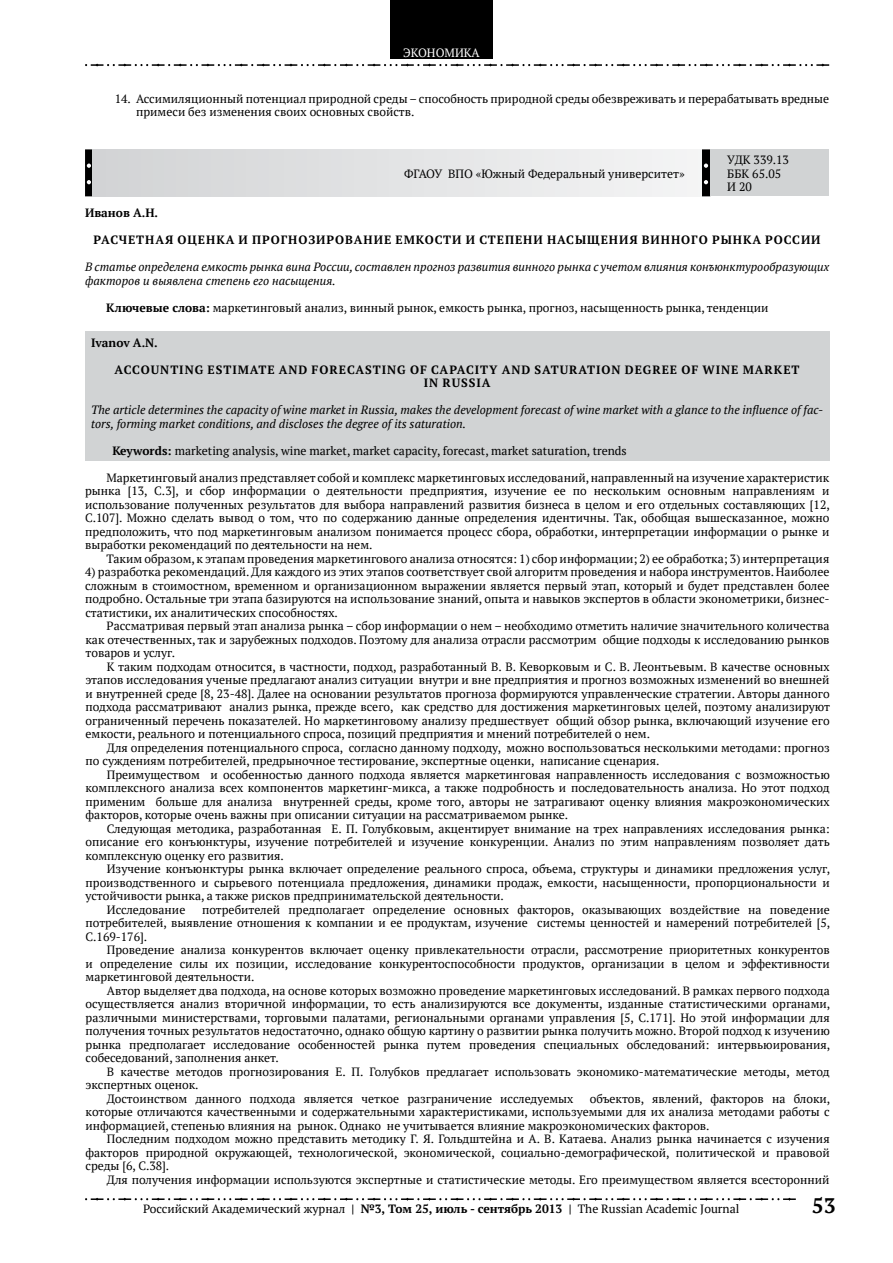
<style>
.page{position:relative;width:893px;height:1263px;background:#fff}
.page>*{position:absolute;margin:0;border:0;box-sizing:border-box;transform-origin:0 0}
.t1{font:700 21px "PT Serif";color:#000}
.t2{font:12px/13.5px "PT Serif";color:#000;text-align:justify}
.t3{font:italic 12px/13.5px "PT Serif";color:#000}
.t4{font:700 12px/13.5px "PT Serif";letter-spacing:.08em;color:#000;text-align:center}
.t5{font:12px "PT Serif";color:#fff}
.s1{font-weight:700}
</style>
<div class="page">
<svg style="left:85px;top:1198px;width:711px;height:3px"></svg>
<svg style="left:85px;top:64px;width:744px;height:3px"></svg>
<div style="left:390px;top:0;width:102px;height:58px;background:#000"></div>
<div style="left:710px;top:149px;width:119px;height:47px;background:#d1d3d4"></div>
<svg style="left:85px;top:149px;width:625px;height:47px"></svg>
<div style="left:85px;top:331px;width:744px;height:130px;background:#d1d3d4"></div>
<p class="t5" style="left:403px;top:45px;width:78px">ЭКОНОМИКА</p>
<p class="t2" style="left:136px;top:92px;width:695px;text-indent:-21px">14. Ассимиляционный потенциал природной среды –способность природной среды обезвреживать и перерабатывать вредные примеси без изменения своих основных свойств.</p>
<p class="t2" style="left:404px;top:166px;width:282px">ФГАОУ ВПО «Южный Федеральный университет»</p>
<p class="t2" style="left:727px;top:153px;width:63px;text-align:left">УДК 339.13<br>ББК 65.05<br>И 20</p>
<p class="t4" style="left:85px;top:206px;width:75px">ИВАНОВ А.Н.</p>
<p class="t4" style="left:94px;top:233px;width:728px">РАСЧЕТНАЯ ОЦЕНКА И ПРОГНОЗИРОВАНИЕ ЕМКОСТИ И СТЕПЕНИ НАСЫЩЕНИЯ ВИННОГО РЫНКА РОССИИ</p>
<p class="t3" style="left:85px;top:260px;width:746px">В статье определена емкость рынка вина России, составлен прогноз развития винного рынка с учетом влияния конъюнктурообразующих факторов и выявлена степень его насыщения.</p>
<p class="t2" style="left:106px;top:301px;width:664px"><span class="s1">КЛЮЧЕВЫЕ СЛОВА:</span> маркетинговый анализ, винный рынок, емкость рынка, прогноз, насыщенность рынка, тенденции</p>
<p class="t4" style="left:91px;top:335px;width:68px">IVANOV A.N.</p>
<p class="t4" style="left:115px;top:362px;width:686px">ACCOUNTING ESTIMATE AND FORECASTING OF CAPACITY AND SATURATION DEGREE OF WINE MARKET<br>IN RUSSIA</p>
<p class="t3" style="left:91px;top:403px;width:734px">The article determines the capacity of wine market in Russia, makes the development forecast of wine market with a glance to the influence of fac&shy;tors, forming market conditions, and discloses the degree of its saturation.</p>
<p class="t2" style="left:112px;top:444px;width:516px"><span class="s1">KEYWORDS:</span> marketing analysis, wine market, market capacity, forecast, market saturation, trends</p>
<p class="t2" style="left:85px;top:471px;width:746px;text-indent:21px">Маркетинговый анализ представляет собой и комплекс маркетинговых исследований,направленный на изучение характеристик рынка [13, C.3], и сбор информации о деятельности предприятия, изучение ее по нескольким основным направлениям и использование полученных результатов для выбора направлений развития бизнеса в целом и его отдельных составляющих [12, C.107]. Можно сделать вывод о том, что по содержанию данные определения идентичны. Так, обобщая вышесказанное, можно предположить, что под маркетинговым анализом понимается процесс сбора, обработки, интерпретации информации о рынке и выработки рекомендаций по деятельности на нем.</p>
<p class="t2" style="left:106px;top:552px;width:724px">Таким образом, к этапам проведения маркетингового анализа относятся: 1) сбор информации; 2) ее обработка; 3) интерпретация</p>
<p class="t2" style="left:85px;top:565px;width:746px">4) разработка рекомендаций.Для каждого из этих этапов соответствует свой алгоритм проведения и набора инструментов. Наиболее сложным в стоимостном, временном и организационном выражении является первый этап, который и будет представлен более подробно. Остальные три этапа базируются на использование знаний, опыта и навыков экспертов в области эконометрики, бизнес&shy;статистики, их аналитических способностях.</p>
<p class="t2" style="left:85px;top:619px;width:746px;text-indent:21px">Рассматривая первый этап анализа рынка – сбор информации о нем – необходимо отметить наличие значительного количества как отечественных, так и зарубежных подходов. Поэтому для анализа отрасли рассмотрим общие подходы к исследованию рынков товаров и услуг.</p>
<p class="t2" style="left:85px;top:660px;width:746px;text-indent:21px">К таким подходам относится, в частности, подход, разработанный В. В. Кеворковым и С. В. Леонтьевым. В качестве основных этапов исследования ученые предлагают анализ ситуации внутри и вне предприятия и прогноз возможных изменений во внешней и внутренней среде [8, 23-48]. Далее на основании результатов прогноза формируются управленческие стратегии. Авторы данного подхода рассматривают анализ рынка, прежде всего, как средство для достижения маркетинговых целей, поэтому анализируют ограниченный перечень показателей. Но маркетинговому анализу предшествует общий обзор рынка, включающий изучение его емкости, реального и потенциального спроса, позиций предприятия и мнений потребителей о нем.</p>
<p class="t2" style="left:86px;top:741px;width:746px;text-indent:21px">Для определения потенциального спроса, согласно данному подходу, можно воспользоваться несколькими методами: прогноз по суждениям потребителей, предрыночное тестирование, экспертные оценки, написание сценария.</p>
<p class="t2" style="left:86px;top:768px;width:746px;text-indent:21px">Преимуществом и особенностью данного подхода является маркетинговая направленность исследования с возможностью комплексного анализа всех компонентов маркетинг-микса, а также подробность и последовательность анализа. Но этот подход применим больше для анализа внутренней среды, кроме того, авторы не затрагивают оценку влияния макроэкономических факторов, которые очень важны при описании ситуации на рассматриваемом рынке.</p>
<p class="t2" style="left:86px;top:822px;width:746px;text-indent:21px">Следующая методика, разработанная Е. П. Голубковым, акцентирует внимание на трех направлениях исследования рынка: описание его конъюнктуры, изучение потребителей и изучение конкуренции. Анализ по этим направлениям позволяет дать комплексную оценку его развития.</p>
<p class="t2" style="left:107px;top:862px;width:725px">Изучение конъюнктуры рынка включает определение реального спроса, объема, структуры и динамики предложения услуг,</p>
<p class="t2" style="left:86px;top:876px;width:746px">производственного и сырьевого потенциала предложения, динамики продаж, емкости, насыщенности, пропорциональности и</p>
<p class="t2" style="left:86px;top:889px;width:420px">устойчивости рынка, а также рисков предпринимательской деятельности.</p>
<p class="t2" style="left:107px;top:903px;width:80px">Исследование</p>
<p class="t2" style="left:86px;top:903px;width:746px;text-indent:117px">потребителей предполагает определение основных факторов, оказывающих воздействие на поведение потребителей, выявление отношения к компании и ее продуктам, изучение системы ценностей и намерений потребителей [5, C.169-176].</p>
<p class="t2" style="left:86px;top:943px;width:746px;text-indent:21px">Проведение анализа конкурентов включает оценку привлекательности отрасли, рассмотрение приоритетных конкурентов и определение силы их позиции, исследование конкурентоспособности продуктов, организации в целом и эффективности маркетинговой деятельности.</p>
<p class="t2" style="left:86px;top:984px;width:746px;text-indent:21px">Автор выделяет два подхода, на основе которых возможно проведение маркетинговых исследований. В рамках первого подхода осуществляется анализ вторичной информации, то есть анализируются все документы, изданные статистическими органами, различными министерствами, торговыми палатами, региональными органами управления [5, C.171]. Но этой информации для получения точных результатов недостаточно, однако общую картину о развитии рынка получить можно. Второй подход к изучению рынка предполагает исследование особенностей рынка путем проведения специальных обследований: интервьюирования, собеседований, заполнения анкет.</p>
<p class="t2" style="left:107px;top:1065px;width:724px">В качестве методов прогнозирования Е. П. Голубков предлагает использовать экономико-математические методы, метод</p>
<p class="t2" style="left:86px;top:1078px;width:115px">экспертных оценок.</p>
<p class="t2" style="left:107px;top:1092px;width:468px">Достоинством данного подхода является четкое разграничение исследуемых</p>
<p class="t2" style="left:86px;top:1092px;width:746px;text-indent:504px">объектов, явлений, факторов на блоки, которые отличаются качественными и содержательными характеристиками, используемыми для их анализа методами работы с информацией, степенью влияния на рынок. Однако не учитывается влияние макроэкономических факторов.</p>
<p class="t2" style="left:86px;top:1132px;width:746px;text-indent:21px">Последним подходом можно представить методику Г. Я. Гольдштейна и А. В. Катаева. Анализ рынка начинается с изучения факторов природной окружающей, технологической, экономической, социально-демографической, политической и правовой среды [6, C.38].</p>
<p class="t2" style="left:107px;top:1173px;width:724px">Для получения информации используются экспертные и статистические методы. Его преимуществом является всесторонний</p>
<p class="t2" style="left:143px;top:1202px;width:598px">Российский Академический журнал <span class="s1">| №3, ТОМ 25, ИЮЛЬ - СЕНТЯБРЬ 2013 |</span> The Russian Academic Journal</p>
<h1 class="t1" style="left:812px;top:1192px;width:25px">53</h1>
</div>
